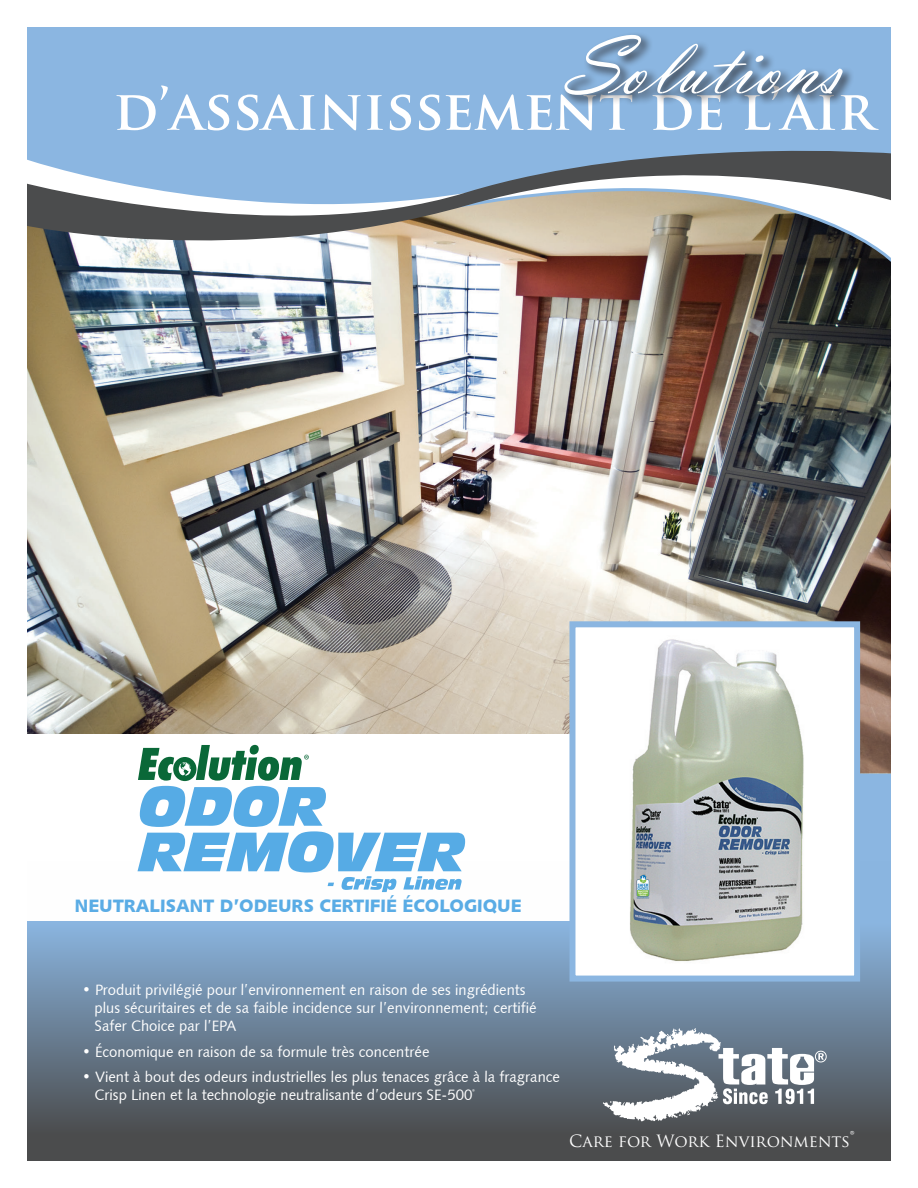
<style>
.page{position:relative;width:918px;height:1188px;background:#fff}
.page>*{position:absolute;margin:0;border:0;box-sizing:border-box;transform-origin:0 0}
.t1{font:85.5px "Vladimir Scr D";color:#fff}
.t2{font:700 54px "Trajan Pro";color:#fff}
.t3{font:18px "Humanist 531 BT Black A";color:#5aace5}
.t4{font:16.5px "Trajan Pro";color:#fff}
.t5{font:15px "Humanist 531 BT Roman A";color:#fff}
.s1{font-size:21px}
</style>
<div class="page">
<img style="left:27px;top:270px;width:864px;height:503px">
<div style="left:27px;top:734px;width:553px;height:187px;background:#fff"></div>
<svg style="left:27px;top:862px;width:864px;height:299px;background:#789"></svg>
<svg style="left:138px;top:745px;width:327px;height:147px"></svg>
<div style="left:27px;top:27px;width:864px;height:109px;background:#8bb6e1"></div>
<svg style="left:27px;top:136px;width:864px;height:134px"></svg>
<div style="left:572px;top:624px;width:285px;height:355px;background:#fff"></div>
<img style="left:630px;top:639px;width:174px;height:323px">
<div style="left:569px;top:621px;width:291px;height:361px;border:6px solid #8bb6e1"></div>
<svg style="left:603px;top:1028px;width:224px;height:93px"></svg>
<img style="left:636px;top:875px;width:13px;height:24px">
<div style="left:562px;top:31px;width:293px;height:77px;background:#231f20;opacity:.75"></div>
<p class="t1" style="left:564px;top:16px;width:279px">Solutions</p>
<p class="t2" style="left:113px;top:77px;width:763px">D’ASSAINISSEMENT DE L’AIR</p>
<p class="t3" style="left:75px;top:895px;width:448px">NEUTRALISANT D’ODEURS CERTIFIÉ ÉCOLOGIQUE</p>
<p class="t5" style="left:82px;top:980px;width:445px">• Produit privilégié pour l’environnement en raison de ses ingrédients</p>
<p class="t5" style="left:95px;top:998px;width:444px">plus sécuritaires et de sa faible incidence sur l’environnement; certifié</p>
<p class="t5" style="left:95px;top:1016px;width:143px">Safer Choice par l’EPA</p>
<p class="t5" style="left:82px;top:1042px;width:349px">• Économique en raison de sa formule très concentrée</p>
<p class="t5" style="left:82px;top:1067px;width:480px">• Vient à bout des odeurs industrielles les plus tenaces grâce à la fragrance</p>
<p class="t5" style="left:95px;top:1085px;width:382px">Crisp Linen et la technologie neutralisante d’odeurs SE-500<sup>®</sup></p>
<p class="t4" style="left:569px;top:1130px;width:287px">Care for Work Environments<span class="s1">®</span></p>
</div>
